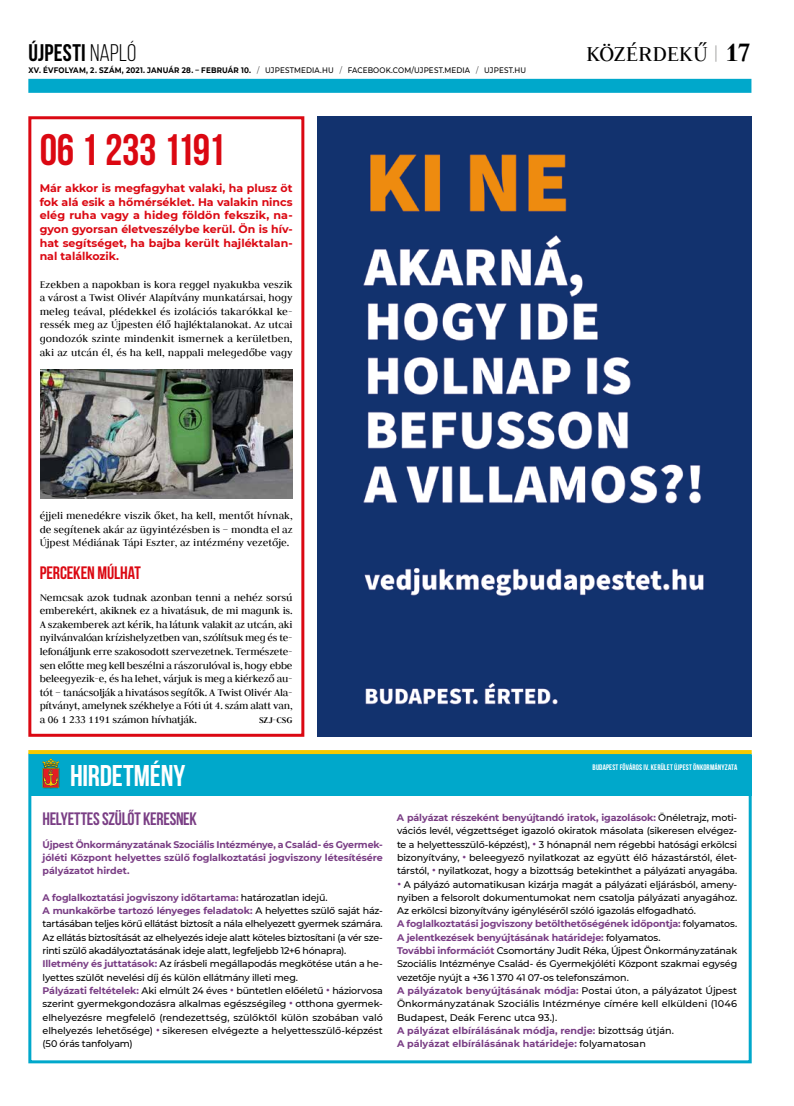
<style>
.page{position:relative;width:794px;height:1106px;background:#fff}
.page>*{position:absolute;margin:0;border:0;box-sizing:border-box;transform-origin:0 0}
.t1{font:700 44px "Bebas Neue";letter-spacing:-.025em;color:#db0812}
.t2{font:700 30px "Bebas Neue";letter-spacing:-.01em;color:#fff}
.t3{font:700 24px "Bebas Neue";letter-spacing:.01em;color:#000}
.t4{font:24px "Judson";color:#000}
.t5{font:700 18px "Bebas Neue";letter-spacing:-.015em;color:#7a3e85}
.t6{font:700 18px "Bebas Neue";letter-spacing:-.01em;color:#db0812}
.t7{font:11.5px/13.6px "Judson";color:#000;text-align:justify}
.t8{font:700 11px/13.6px "Montserrat";color:#db0812;text-align:justify}
.t9{font:700 9.8px "Judson";color:#000}
.t10{font:500 9.6px/13.3px "Montserrat";letter-spacing:-.015em;color:#000}
.t11{font:700 9.6px/13.3px "Montserrat";letter-spacing:-.005em;color:#7a3e85;text-align:justify}
.t12{font:500 8px "Montserrat";letter-spacing:.015em;color:#000;scale:.9 1}
.t13{font:700 8px "Bebas Neue";letter-spacing:.02em;color:#fff}
.s1{font-weight:400}
.s2{font-weight:700}
.s3{font-weight:300}
.s4{color:#9d9d9c}
.s5{font-weight:700;font-size:30px}
.s6{font-weight:700;color:#7a3e85}
.s7{font-size:14px;color:#7a3e85}
</style>
<div class="page">
<div style="left:28px;top:79px;width:723px;height:14px;background:#00a8cb"></div>
<img style="left:317px;top:116px;width:434px;height:620px">
<div style="left:30px;top:755px;width:721px;height:41px;background:#00a8cb"></div>
<div style="left:28px;top:753px;width:723px;height:310px;border:3px solid #00a8cb"></div>
<svg style="left:42px;top:758px;width:17px;height:30px"></svg>
<svg style="left:28px;top:750px;width:723px;height:4px;background:#f5c903"></svg>
<div style="left:28px;top:116px;width:276px;height:620px;border:3px solid #db0812"></div>
<img style="left:40px;top:369px;width:253px;height:130px">
<h3 class="t3" style="left:28px;top:39px;width:109px">ÚJPESTI <span class="s1">NAPLÓ</span></h3>
<p class="t12" style="left:28px;top:65px;width:555px"><span class="s2">XV. ÉVFOLYAM, 2. SZÁM, 2021. JANUÁR 28. – FEBRUÁR 10.</span> <span class="s3">/</span> UJPESTMEDIA.HU <span class="s3">/</span> FACEBOOK.COM/UJPEST.MEDIA <span class="s3">/</span> UJPEST.HU</p>
<h1 class="t1" style="left:40px;top:126px;width:187px">06 1 233 1191</h1>
<p class="t8" style="left:40px;top:181px;width:254px">Már akkor is megfagyhat valaki, ha plusz öt fok alá esik a hőmérséklet. Ha valakin nincs elég ruha vagy a hideg földön fekszik, na&shy;gyon gyorsan életveszélybe kerül. Ön is hív&shy;hat segítséget, ha bajba került hajléktalan&shy;nal találkozik.</p>
<p class="t7" style="left:40px;top:277px;width:254px">Ezekben a napokban is kora reggel nyakukba veszik a várost a Twist Olivér Alapítvány munkatársai, hogy meleg teával, plédekkel és izolációs takarókkal ke&shy;ressék meg az Újpesten élő hajléktalanokat. Az utcai gondozók szinte mindenkit ismernek a kerületben, aki az utcán él, és ha kell, nappali melegedőbe vagy</p>
<p class="t7" style="left:40px;top:508px;width:254px">éjjeli menedékre viszik őket, ha kell, mentőt hívnak, de segítenek akár az ügyintézésben is – mondta el az Újpest Médiának Tápi Eszter, az intézmény vezetője.</p>
<h3 class="t6" style="left:40px;top:563px;width:103px">PERCEKEN MÚLHAT</h3>
<p class="t7" style="left:40px;top:590px;width:254px">Nemcsak azok tudnak azonban tenni a nehéz sorsú emberekért, akiknek ez a hivatásuk, de mi magunk is.<br>A szakemberek azt kérik, ha látunk valakit az utcán, aki nyilvánvalóan krízishelyzetben van, szólítsuk meg és te&shy;lefonáljunk erre szakosodott szervezetnek. Természete&shy;sen előtte meg kell beszélni a rászorulóval is, hogy ebbe beleegyezik-e, és ha lehet, várjuk is meg a kiérkező au&shy;tót – tanácsolják a hivatásos segítők. A Twist Olivér Ala&shy;pítványt, amelynek székhelye a Fóti út 4. szám alatt van, a 06 1 233 1191 számon hívhatják.</p>
<p class="t9" style="left:259px;top:714px;width:35px">SZJ-CSG</p>
<h3 class="t4" style="left:586px;top:39px;width:167px">KÖZÉRDEKŰ <span class="s4">|</span> <span class="s5">17</span></h3>
<h2 class="t2" style="left:70px;top:759px;width:117px">HIRDETMÉNY</h2>
<p class="t13" style="left:592px;top:763px;width:146px">BUDAPEST FŐVÁROS IV. KERÜLET ÚJPEST ÖNKORMÁNYZATA</p>
<h3 class="t5" style="left:43px;top:808px;width:156px">HELYETTES SZÜLŐT KERESNEK</h3>
<p class="t11" style="left:43px;top:837px;width:342px">Újpest Önkormányzatának Szociális Intézménye, a Család- és Gyermek&shy;jóléti Központ helyettes szülő foglalkoztatási jogviszony létesítésére pályázatot hirdet.</p>
<p class="t10" style="left:43px;top:890px;width:342px"><span class="s6">A foglalkoztatási jogviszony időtartama:</span> határozatlan idejű.<br><span class="s6">A munkakörbe tartozó lényeges feladatok:</span> A helyettes szülő saját ház&shy;tartásában teljes körű ellátást biztosít a nála elhelyezett gyermek számára.<br>Az ellátás biztosítását az elhelyezés ideje alatt köteles biztosítani (a vér sze&shy;rinti szülő akadályoztatásának ideje alatt, legfeljebb 12+6 hónapra).<br><span class="s6">Illetmény és juttatások:</span> Az írásbeli megállapodás megkötése után a he&shy;lyettes szülőt nevelési díj és külön ellátmány illeti meg.<br><span class="s6">Pályázati feltételek:</span> Aki elmúlt 24 éves <span class="s7">•</span> büntetlen előéletű <span class="s7">•</span> háziorvosa szerint gyermekgondozásra alkalmas egészségileg <span class="s7">•</span> otthona gyermek&shy;elhelyezésre megfelelő (rendezettség, szülőktől külön szobában való elhelyezés lehetősége) <span class="s7">•</span> sikeresen elvégezte a helyettesszülő-képzést (50 órás tanfolyam)</p>
<p class="t10" style="left:397px;top:810px;width:342px;text-align:justify"><span class="s6">A pályázat részeként benyújtandó iratok, igazolások:</span> Önéletrajz, moti&shy;vációs levél, végzettséget igazoló okiratok másolata (sikeresen elvégez&shy;te a helyettesszülő-képzést), <span class="s7">•</span> 3 hónapnál nem régebbi hatósági erkölcsi bizonyítvány, <span class="s7">•</span> beleegyező nyilatkozat az együtt élő házastárstól, élet&shy;társtól, <span class="s7">•</span> nyilatkozat, hogy a bizottság betekinthet a pályázati anyagába.</p>
<p class="t10" style="left:397px;top:877px;width:342px"><span class="s7">•</span> A pályázó automatikusan kizárja magát a pályázati eljárásból, amen - nyiben a felsorolt dokumentumokat nem csatolja pályázati anyagához.<br>Az erkölcsi bizonyítvány igényléséről szóló igazolás elfogadható.<br><span class="s6">A foglalkoztatási jogviszony betölthetőségének időpontja:</span> folyamatos.<br><span class="s6">A jelentkezések benyújtásának határideje:</span> folyamatos.<br><span class="s6">További információt</span> Csomortány Judit Réka, Újpest Önkormányzatának Szociális Intézménye Család- és Gyermekjóléti Központ szakmai egység vezetője nyújt a +36 1 370 41 07-os telefonszámon.<br><span class="s6">A pályázatok benyújtásának módja:</span> Postai úton, a pályázatot Újpest Önkormányzatának Szociális Intézménye címére kell elküldeni (1046<br>Budapest, Deák Ferenc utca 93.).<br><span class="s6">A pályázat elbírálásának módja, rendje:</span> bizottság útján.<br><span class="s6">A pályázat elbírálásának határideje:</span> folyamatosan</p>
</div>
